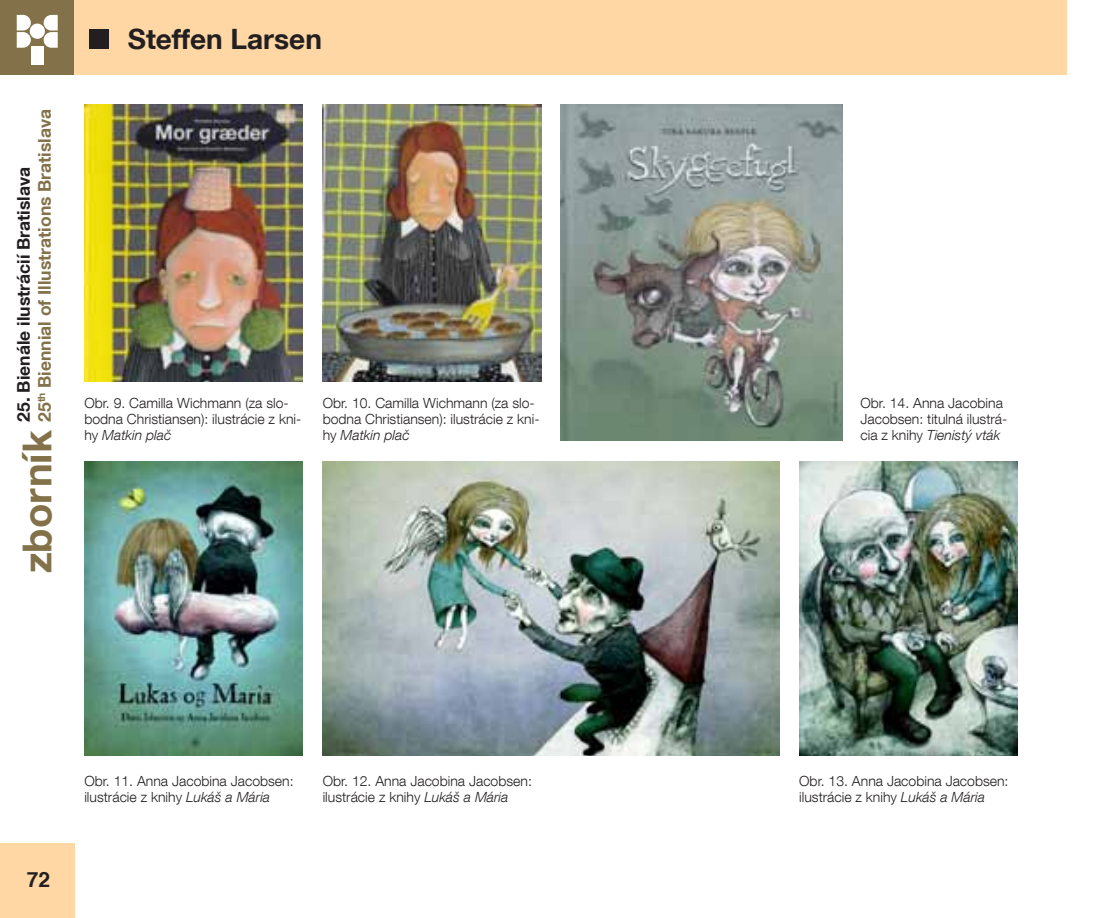
<style>
.page{position:relative;width:1117px;height:918px;background:#fff}
.page>*{position:absolute;margin:0;border:0;box-sizing:border-box;transform-origin:0 0}
.t1{font:700 39.9px "Helvetica Neue LT Com";color:#837249}
.t2{font:700 28px "Helvetica Neue LT Com";color:#231f20}
.t3{font:700 21px "Helvetica";color:#231f20}
.t4{font:700 17.5px/21px "Helvetica Neue LT Com";color:#837249}
.t5{font:300 14px/15.8px "Helvetica Neue LT Com";color:#231f20}
.s1{color:#231f20}
.s2{font-style:italic}
</style>
<div class="page">
<div style="left:0;top:0;width:74px;height:74px;background:#837249"></div>
<div style="left:0;top:843px;width:74px;height:75px;background:#fed7a5"></div>
<div style="left:74px;top:0;width:993px;height:74px;background:#fed7a5"></div>
<div style="left:30px;top:24px;width:15px;height:15px;background:#fff;border-radius:50%"></div>
<svg style="left:17px;top:15px;width:14px;height:33px"></svg>
<svg style="left:44px;top:15px;width:14px;height:33px"></svg>
<div style="left:31px;top:46px;width:13px;height:18px;background:#fff"></div>
<div style="left:89px;top:30px;width:20px;height:19px;background:#231f20"></div>
<img style="left:84px;top:104px;width:219px;height:277px">
<img style="left:84px;top:461px;width:219px;height:294px">
<img style="left:799px;top:461px;width:218px;height:294px">
<img style="left:322px;top:461px;width:457px;height:294px">
<img style="left:322px;top:104px;width:219px;height:277px">
<img style="left:561px;top:104px;width:281px;height:336px">
<p class="t4" style="left:13px;top:422px;width:314px;rotate:-90deg"><span class="s1">25. Bienále ilustrácií Bratislava<br></span>25<sup>th</sup> Biennial of Illustrations Bratislava</p>
<p class="t1" style="left:12px;top:573px;width:144px;rotate:-90deg">zborník</p>
<p class="t2" style="left:128px;top:21px;width:195px">Steffen Larsen</p>
<p class="t5" style="left:84px;top:395px;width:218px">Obr. 9. Camilla Wichmann (za slo&shy;bodna Christiansen): ilustrácie z kni&shy;hy <span class="s2">Matkin plač</span></p>
<p class="t5" style="left:322px;top:395px;width:218px">Obr. 10. Camilla Wichmann (za slo&shy;bodna Christiansen): ilustrácie z kni&shy;hy <span class="s2">Matkin plač</span></p>
<p class="t5" style="left:860px;top:395px;width:148px">Obr. 14. Anna Jacobina<br>Jacobsen: titulná ilustrá&shy;cia z knihy <span class="s2">Tienistý vták</span></p>
<p class="t3" style="left:27px;top:862px;width:25px">72</p>
<p class="t5" style="left:84px;top:773px;width:211px">Obr. 11. Anna Jacobina Jacobsen: ilustrácie z knihy <span class="s2">Lukáš a Mária</span></p>
<p class="t5" style="left:799px;top:773px;width:211px">Obr. 13. Anna Jacobina Jacobsen: ilustrácie z knihy <span class="s2">Lukáš a Mária</span></p>
<p class="t5" style="left:322px;top:773px;width:211px">Obr. 12. Anna Jacobina Jacobsen: ilustrácie z knihy <span class="s2">Lukáš a Mária</span></p>
</div>
